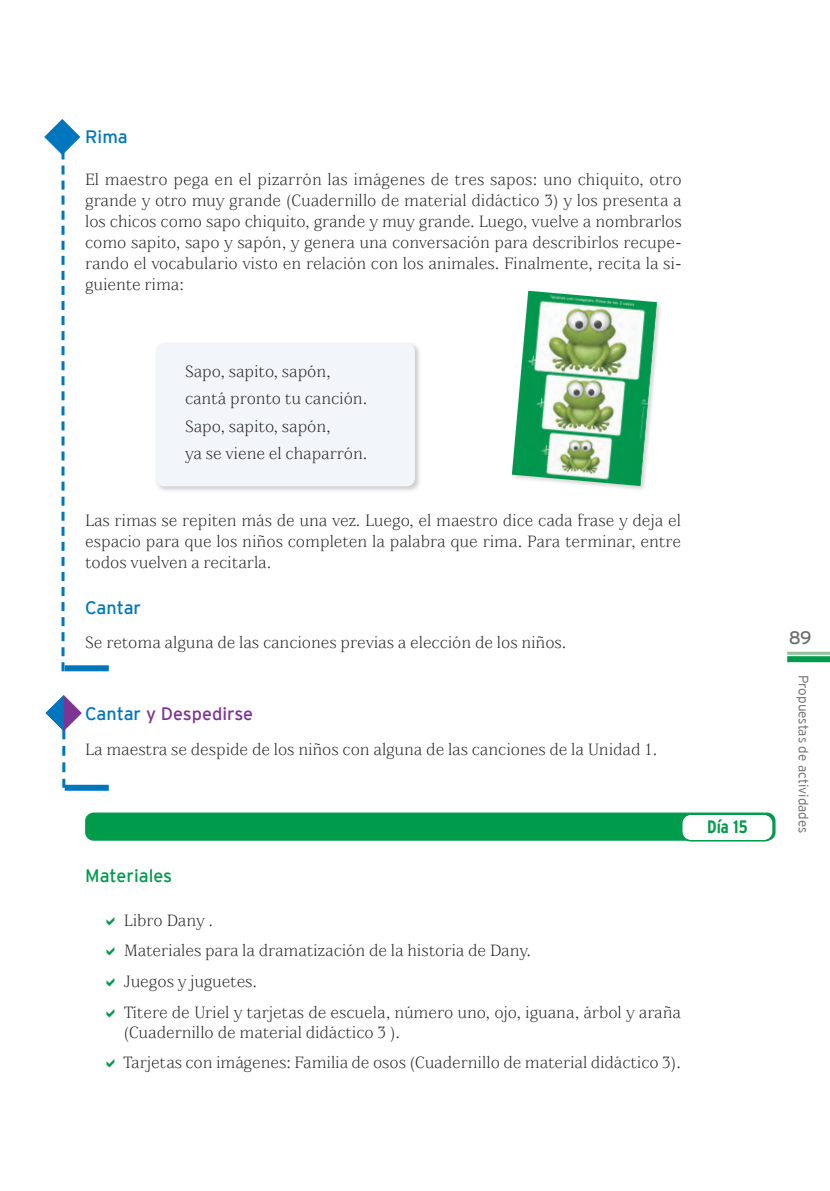
<style>
.page{position:relative;width:830px;height:1191px;background:#fff}
.page>*{position:absolute;margin:0;border:0;box-sizing:border-box;transform-origin:0 0}
.t1{font:18px "Interstate";color:#7e3494}
.t2{font:18px "Interstate";color:#0076be}
.t3{font:18px "Interstate";color:#009c4b}
.t4{font:700 condensed 18px "Interstate";color:#009c4b}
.t5{font:18px "Interstate";color:#6c6d70}
.t6{font:300 16.5px/21px "AI Swan";color:#231f20;text-align:justify}
.t7{font:300 13.5px "Interstate";color:#6c6d70}
.s1{color:#0076be}
</style>
<div class="page">
<hr style="left:786px;top:652px;width:43px;height:3px;background:#8ec398">
<div style="left:786px;top:656px;width:43px;height:6px;background:#009c4b"></div>
<div style="left:85px;top:812px;width:690px;height:28px;background:#009c4b;border-radius:9px"></div>
<svg style="left:680px;top:813px;width:93px;height:28px;background:#d6efe2"></svg>
<img style="left:157px;top:343px;width:263px;height:148px">
<div style="left:155px;top:343px;width:260px;height:143px;background:#f2f5fa;border-radius:9px"></div>
<svg style="left:45px;top:695px;width:37px;height:92px"></svg>
<div style="left:65px;top:784px;width:44px;height:6px;background:#0076be"></div>
<svg style="left:44px;top:119px;width:36px;height:552px"></svg>
<div style="left:65px;top:665px;width:44px;height:6px;background:#0076be"></div>
<img style="left:604px;top:302px;width:57px;height:188px">
<img style="left:512px;top:291px;width:145px;height:195px">
<p class="t2" style="left:85px;top:130px;width:44px">Rima</p>
<p class="t6" style="left:85px;top:170px;width:598px">El maestro pega en el pizarrón las imágenes de tres sapos: uno chiquito, otro grande y otro muy grande (Cuadernillo de material did´actico 3) y los presenta a los chicos como sapo chiquito, grande y muy grande. Luego, vuelve a nombrarlos como sapito, sapo y sapón, y genera una conversación para describirlos recupe&shy;rando el vocabulario visto en relación con los animales. Finalmente, recita la si&shy;guiente rima:</p>
<p class="t6" style="left:185px;top:362px;width:147px">Sapo, sapito, sapón,</p>
<p class="t6" style="left:185px;top:389px;width:184px">cantá pronto tu canción.</p>
<p class="t6" style="left:185px;top:417px;width:147px">Sapo, sapito, sapón,</p>
<p class="t6" style="left:185px;top:444px;width:184px">ya se viene el chaparrón.</p>
<p class="t6" style="left:85px;top:511px;width:597px">Las rimas se repiten más de una vez. Luego, el maestro dice cada frase y deja el espacio para que los niños completen la palabra que rima. Para terminar, entre todos vuelven a recitarla.</p>
<p class="t2" style="left:85px;top:600px;width:57px">Cantar</p>
<p class="t6" style="left:85px;top:634px;width:482px">Se retoma alguna de las canciones previas a elección de los niños.</p>
<p class="t1" style="left:85px;top:707px;width:169px"><span class="s1">Cantar</span> y Despedirse</p>
<p class="t6" style="left:85px;top:740px;width:573px">La maestra se despide de los niños con alguna de las canciones de la Unidad 1.</p>
<p class="t3" style="left:85px;top:868px;width:89px">Materiales</p>
<p class="t6" style="left:124px;top:911px;width:90px">Libro Dany .</p>
<p class="t6" style="left:124px;top:941px;width:408px">Materiales para la dramatización de la historia de Dany.</p>
<p class="t6" style="left:124px;top:972px;width:135px">Juegos y juguetes.</p>
<p class="t6" style="left:123px;top:1003px;width:559px;line-height:20.1px">Títere de Uriel y tarjetas de escuela, número uno, ojo, iguana, árbol y araña (Cuadernillo de material did´actico 3 ).</p>
<p class="t6" style="left:123px;top:1053px;width:559px">Tarjetas con imágenes: Familia de osos (Cuadernillo de material did´actico 3).</p>
<p class="t4" style="left:706px;top:815px;width:42px">Día 15</p>
<p class="t5" style="left:788px;top:630px;width:25px">89</p>
<p class="t7" style="left:810px;top:675px;width:160px;rotate:90deg">Propuestas de actividades</p>
</div>
